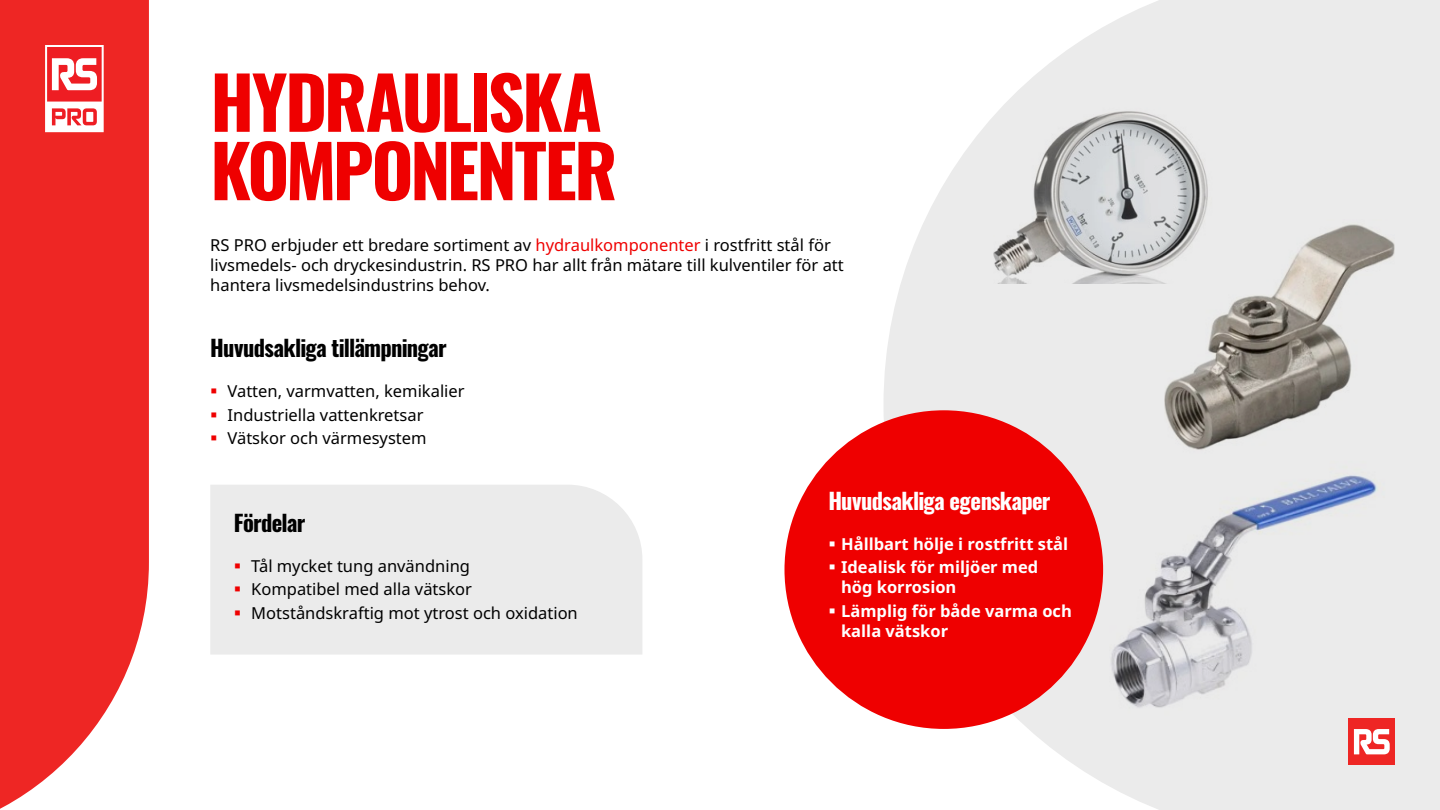
<style>
.page{position:relative;width:1440px;height:810px;background:#fff}
.page>*{position:absolute;margin:0;border:0;box-sizing:border-box;transform-origin:0 0}
.t1{font:700 72px "Oswald";letter-spacing:-.035em;color:#ef0000}
.t2{font:700 22.5px "Oswald";letter-spacing:-.035em;color:#000}
.t3{font:700 22.5px "Oswald";letter-spacing:-.03em;color:#fff}
.t4{font:16.5px/19.8px "Noto Sans";color:#000}
.t5{font:700 16.5px/19.8px "Noto Sans";color:#fff}
.s1{color:#ef0000}
</style>
<div class="page">
<div style="left:210px;top:485px;width:432px;height:170px;background:#ebebeb"></div>
<svg style="left:884px;top:0;width:556px;height:810px;fill:#ebebeb"></svg>
<svg style="left:0;top:0;width:149px;height:809px;background:#ef3938"></svg>
<svg style="left:45px;top:45px;width:59px;height:87px"></svg>
<div style="left:1348px;top:718px;width:47px;height:47px;background:#ee2624"></div>
<svg style="left:1354px;top:729px;width:36px;height:25px"></svg>
<div style="left:784px;top:410px;width:319px;height:319px;background:#ef0000;border-radius:50%"></div>
<img style="left:930px;top:105px;width:356px;height:178px">
<img style="left:1165px;top:219px;width:230px;height:224px">
<img style="left:1082px;top:443px;width:358px;height:286px">
<svg style="left:235px;top:563px;width:5px;height:5px"></svg>
<svg style="left:235px;top:587px;width:5px;height:5px"></svg>
<svg style="left:235px;top:610px;width:5px;height:5px"></svg>
<p class="t1" style="left:210px;top:65px;width:393px">HYDRAULISKA</p>
<p class="t1" style="left:210px;top:133px;width:409px">KOMPONENTER</p>
<p class="t4" style="left:210px;top:236px;width:635px">RS PRO erbjuder ett bredare sortiment av <span class="s1">hydraulkomponenter</span> i rostfritt stål för livsmedels- och dryckesindustrin. RS PRO har allt från mätare till kulventiler för att hantera livsmedelsindustrins behov.</p>
<p class="t2" style="left:210px;top:337px;width:238px">Huvudsakliga tillämpningar</p>
<p class="t4" style="left:228px;top:382px;width:239px">Vatten, varmvatten, kemikalier</p>
<p class="t4" style="left:228px;top:405px;width:198px">Industriella vattenkretsar</p>
<p class="t4" style="left:228px;top:429px;width:201px">Vätskor och värmesystem</p>
<p class="t2" style="left:234px;top:511px;width:73px">Fördelar</p>
<p class="t4" style="left:251px;top:556px;width:220px">Tål mycket tung användning</p>
<p class="t4" style="left:251px;top:580px;width:222px">Kompatibel med alla vätskor</p>
<p class="t4" style="left:251px;top:603px;width:328px">Motståndskraftig mot ytrost och oxidation</p>
<p class="t3" style="left:828px;top:489px;width:224px">Huvudsakliga egenskaper</p>
<p class="t5" style="left:841px;top:534px;width:229px">Hållbart hölje i rostfritt stål</p>
<p class="t5" style="left:841px;top:558px;width:199px">Idealisk för miljöer med hög korrosion</p>
<p class="t5" style="left:841px;top:601px;width:232px">Lämplig för både varma och kalla vätskor</p>
</div>
